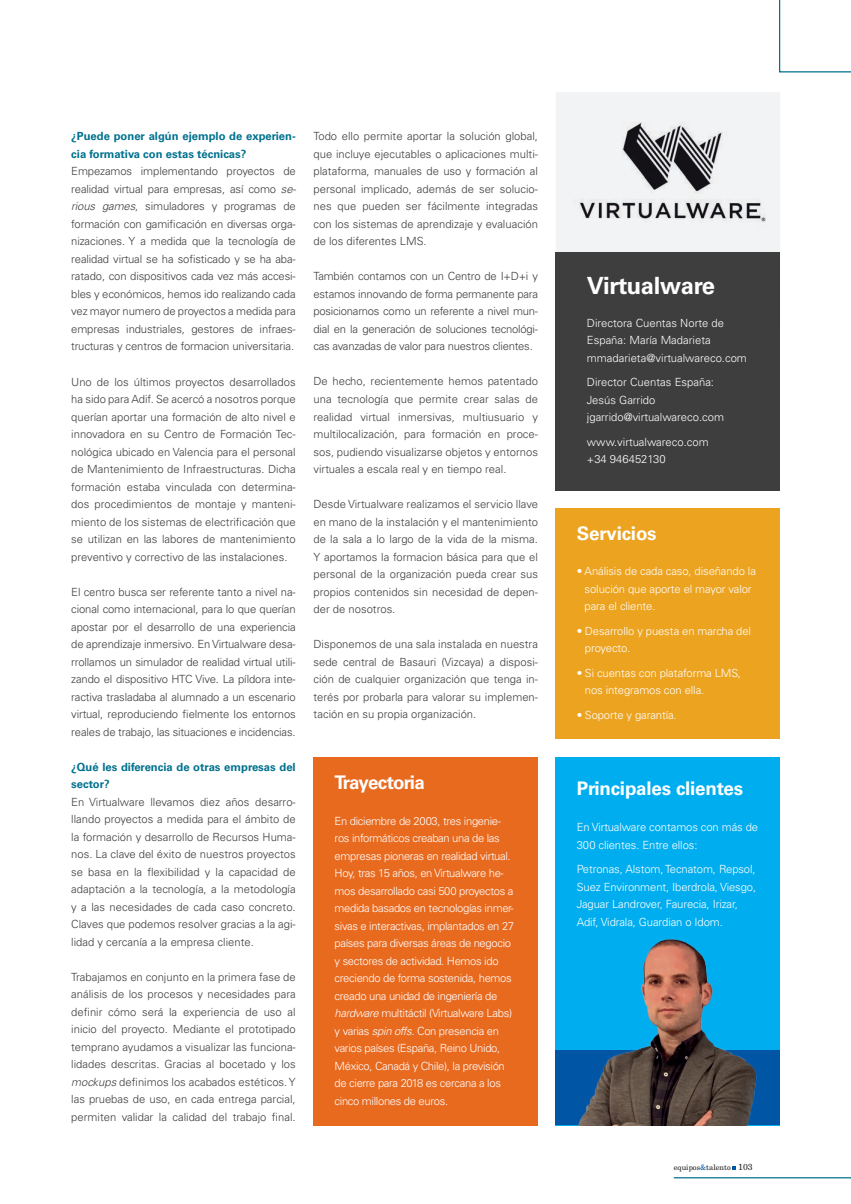
<style>
.page{position:relative;width:851px;height:1204px;background:#fff}
.page>*{position:absolute;margin:0;border:0;box-sizing:border-box;transform-origin:0 0}
.FITXA_Empresa{font:700 23.75px "Univers LT";letter-spacing:-.02em;color:#fff}
.FITXA_Empresa-2{font:700 18.75px "Univers LT";letter-spacing:-.01em;color:#fff}
.FITXA_Empresa-3{font:700 18.75px "Univers LT";letter-spacing:-.05em;color:#fff}
.TEXT{font:300 11.25px/17.5px "Univers LT";color:#3e3e3f;text-align:justify}
.TEXT-2{font:300 11.25px/17.5px "Univers LT";letter-spacing:-.03em;color:#fff}
.TEXT-3{font:300 11.25px/17.5px "Univers LT";letter-spacing:-.01em;color:#fff}
.TEXT-4{font:300 11.25px/17.5px "Univers LT";color:#fff}
.PREGUNTA{font:700 11.25px/17.5px "Univers LT";color:#00718e}
.t1{font:7.5px "New Century Schlbk LT";color:#231f20}
.s1{font-style:italic}
.s2{color:#0155a5}
.s3{font-size:8.75px}
</style>
<div class="page">
<svg style="left:733px;top:1166px;width:3px;height:4px"></svg>
<hr style="left:673px;top:1177px;width:178px;height:1px;background:#00718e">
<div style="left:555px;top:92px;width:225px;height:237px;background:#f2f3f4"></div>
<div style="left:555px;top:252px;width:225px;height:238px;background:#3e3e3f"></div>
<div style="left:555px;top:508px;width:225px;height:230px;background:#eca320"></div>
<div style="left:555px;top:757px;width:225px;height:368px;background:#00aeef"></div>
<img style="left:579px;top:113px;width:201px;height:124px">
<div style="left:313px;top:757px;width:225px;height:368px;background:#e86a1f"></div>
<div style="left:555px;top:1050px;width:225px;height:75px;background:#0155a5"></div>
<img style="left:578px;top:939px;width:179px;height:186px">
<svg style="left:779px;top:0;width:72px;height:72px"></svg>
<p class="PREGUNTA" style="left:71px;top:128px;width:226px">¿Puede poner algún ejemplo de experien&shy;cia formativa con estas técnicas?</p>
<p class="TEXT" style="left:71px;top:163px;width:226px">Empezamos implementando proyectos de realidad virtual para empresas, así como <span class="s1">se&shy;rious games</span>, simuladores y programas de formación con gamificación en diversas orga&shy;nizaciones. Y a medida que la tecnología de realidad virtual se ha sofisticado y se ha aba&shy;ratado, con dispositivos cada vez más accesi&shy;bles y económicos, hemos ido realizando cada vez mayor numero de proyectos a medida para empresas industriales, gestores de infraes&shy;tructuras y centros de formacion universitaria.</p>
<p class="TEXT" style="left:71px;top:373px;width:226px">Uno de los últimos proyectos desarrollados ha sido para Adif. Se acercó a nosotros porque querían aportar una formación de alto nivel e innovadora en su Centro de Formación Tec&shy;nológica ubicado en Valencia para el personal de Mantenimiento de Infraestructuras. Dicha formación estaba vinculada con determina&shy;dos procedimientos de montaje y manteni&shy;miento de los sistemas de electrificación que se utilizan en las labores de mantenimiento preventivo y correctivo de las instalaciones.</p>
<p class="TEXT" style="left:71px;top:583px;width:226px">El centro busca ser referente tanto a nivel na&shy;cional como internacional, para lo que querían apostar por el desarrollo de una experiencia de aprendizaje inmersivo. En Virtualware desa&shy;rrollamos un simulador de realidad virtual utili&shy;zando el dispositivo HTC Vive. La píldora inte&shy;ractiva trasladaba al alumnado a un escenario virtual, reproduciendo fielmente los entornos reales de trabajo, las situaciones e incidencias.</p>
<p class="PREGUNTA" style="left:71px;top:758px;width:226px">¿Qué les diferencia de otras empresas del sector?</p>
<p class="TEXT" style="left:71px;top:793px;width:226px">En Virtualware llevamos diez años desarro&shy;llando proyectos a medida para el ámbito de la formación y desarrollo de Recursos Huma&shy;nos. La clave del éxito de nuestros proyectos se basa en la flexibilidad y la capacidad de adaptación a la tecnología, a la metodología y a las necesidades de cada caso concreto.<br>Claves que podemos resolver gracias a la agi&shy;lidad y cercanía a la empresa cliente.</p>
<p class="TEXT" style="left:71px;top:968px;width:226px">Trabajamos en conjunto en la primera fase de análisis de los procesos y necesidades para definir cómo será la experiencia de uso al inicio del proyecto. Mediante el prototipado temprano ayudamos a visualizar las funciona&shy;lidades descritas. Gracias al bocetado y los <span class="s1">mockups</span> definimos los acabados estéticos. Y las pruebas de uso, en cada entrega parcial, permiten validar la calidad del trabajo final.</p>
<p class="TEXT" style="left:313px;top:128px;width:226px">Todo ello permite aportar la solución global, que incluye ejecutables o aplicaciones multi&shy;plataforma, manuales de uso y formación al personal implicado, además de ser solucio&shy;nes que pueden ser fácilmente integradas con los sistemas de aprendizaje y evaluación de los diferentes LMS.</p>
<p class="TEXT" style="left:313px;top:268px;width:226px">También contamos con un Centro de I+D+i y estamos innovando de forma permanente para posicionarnos como un referente a nivel mun&shy;dial en la generación de soluciones tecnológi&shy;cas avanzadas de valor para nuestros clientes.</p>
<p class="TEXT" style="left:313px;top:373px;width:226px">De hecho, recientemente hemos patentado una tecnología que permite crear salas de realidad virtual inmersivas, multiusuario y multilocalización, para formación en proce&shy;sos, pudiendo visualizarse objetos y entornos virtuales a escala real y en tiempo real.</p>
<p class="TEXT" style="left:313px;top:495px;width:226px">Desde Virtualware realizamos el servicio llave en mano de la instalación y el mantenimiento de la sala a lo largo de la vida de la misma.<br>Y aportamos la formacion básica para que el personal de la organización pueda crear sus propios contenidos sin necesidad de depen&shy;der de nosotros.</p>
<p class="TEXT" style="left:313px;top:635px;width:226px">Disponemos de una sala instalada en nuestra sede central de Basauri (Vizcaya) a disposi&shy;ción de cualquier organización que tenga in&shy;terés por probarla para valorar su implemen&shy;tación en su propia organización.</p>
<p class="FITXA_Empresa-3" style="left:334px;top:771px;width:92px">Trayectoria</p>
<p class="TEXT-2" style="left:334px;top:812px;width:181px">En diciembre de 2003, tres ingenie&shy;ros informáticos creaban una de las empresas pioneras en realidad virtual.<br>Hoy, tras 15 años, en Virtualware he&shy;mos desarrollado casi 500 proyectos a medida basados en tecnologías inmer&shy;sivas e interactivas, implantados en 27 países para diversas áreas de negocio y sectores de actividad. Hemos ido creciendo de forma sostenida, hemos creado una unidad de ingeniería de <span class="s1">hardware</span> multitáctil (Virtualware Labs) y varias <span class="s1">spin offs.</span> Con presencia en varios países (España, Reino Unido, México, Canadá y Chile), la previsión de cierre para 2018 es cercana a los cinco millones de euros.</p>
<p class="FITXA_Empresa" style="left:586px;top:271px;width:130px">Virtualware</p>
<p class="TEXT-4" style="left:587px;top:314px;width:161px">Directora Cuentas Norte de<br>España: María Madarieta mmadarieta@virtualwareco.com</p>
<p class="TEXT-4" style="left:587px;top:373px;width:139px">Director Cuentas España:<br>Jesús Garrido jgarrido@virtualwareco.com</p>
<p class="TEXT-4" style="left:587px;top:433px;width:123px">www.virtualwareco.com +34 946452130</p>
<p class="FITXA_Empresa-2" style="left:577px;top:522px;width:81px">Servicios</p>
<p class="TEXT-3" style="left:584px;top:562px;width:173px;text-indent:-8px">• Análisis de cada caso, diseñando la solución que aporte el mayor valor para el cliente.</p>
<p class="TEXT-3" style="left:585px;top:622px;width:167px;text-indent:-8px">• Desarrollo y puesta en marcha del proyecto.</p>
<p class="TEXT-3" style="left:585px;top:664px;width:158px;text-indent:-8px">• Si cuentas con plataforma LMS, nos integramos con ella.</p>
<p class="TEXT-3" style="left:577px;top:706px;width:101px">• Soporte y garantía.</p>
<p class="FITXA_Empresa-2" style="left:577px;top:778px;width:168px">Principales clientes</p>
<p class="TEXT-3" style="left:577px;top:818px;width:183px">En Virtualware contamos con más de<br>300 clientes. Entre ellos:</p>
<p class="TEXT-3" style="left:577px;top:860px;width:181px">Petronas, Alstom, Tecnatom, Repsol, Suez Environment, Iberdrola, Viesgo, Jaguar Landrover, Faurecia, Irizar, Adif, Vidrala, Guardian o Idom.</p>
<p class="t1" style="left:673px;top:1162px;width:80px">equipos<span class="s2">&amp;</span>talento <span class="s3">103</span></p>
</div>
